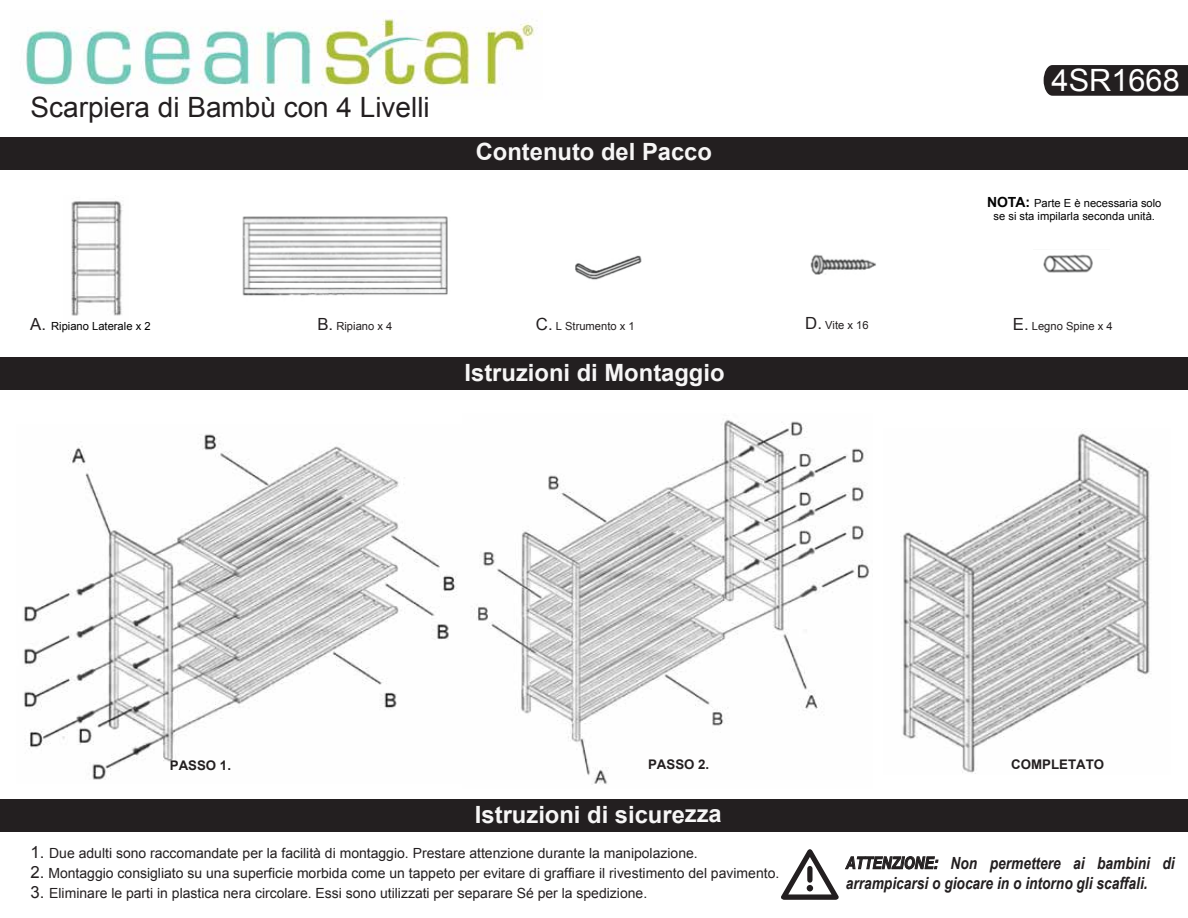
<style>
.page{position:relative;width:1188px;height:918px;background:#fff}
.page>*{position:absolute;margin:0;border:0;box-sizing:border-box;transform-origin:0 0}
.t1{font:30.75px "Arial";color:#fff}
.t2{font:27.9px "Arial";color:#231f20}
.t3{font:700 23.7px "Arial";color:#f7f6f6}
.t4{font:italic 700 16.8px/20.1px "Arial Narrow";color:#231f20}
.t5{font:13.95px "Arial";color:#231f20}
.t6{font:700 13.35px "Arial";color:#231f20}
.t7{font:11.25px/13.4px "Arial";color:#030303;text-align:center}
.t8{font:11.25px "Arial";color:#231f20}
.t9{font:11.25px "Arial";color:#000100}
.s1{font-weight:700;font-size:13.95px}
.s2{font-size:16.8px;color:#231f20}
.s3{font-size:16.8px}
</style>
<div class="page">
<img style="left:900px;top:429px;width:251px;height:345px">
<img style="left:474px;top:420px;width:396px;height:364px">
<img style="left:24px;top:434px;width:433px;height:346px">
<img style="left:71px;top:200px;width:52px;height:116px">
<svg style="left:1044px;top:65px;width:144px;height:31px;background:#272324"></svg>
<img style="left:26px;top:10px;width:509px;height:85px">
<div style="left:0;top:137px;width:1188px;height:32px;background:#231f20"></div>
<div style="left:0;top:358px;width:1188px;height:32px;background:#231f20"></div>
<div style="left:0;top:799px;width:1188px;height:33px;background:#231f20"></div>
<svg style="left:845px;top:856px;width:93px;height:13px"></svg>
<svg style="left:781px;top:849px;width:58px;height:51px"></svg>
<div style="left:807px;top:885px;width:6px;height:7px;background:#231f20;border-radius:50%"></div>
<img style="left:242px;top:216px;width:206px;height:80px">
<img style="left:575px;top:255px;width:67px;height:25px">
<img style="left:810px;top:254px;width:66px;height:21px">
<img style="left:1043px;top:254px;width:50px;height:19px">
<h2 class="t2" style="left:31px;top:89px;width:401px">Scarpiera di Bambù con 4 Livelli</h2>
<h3 class="t3" style="left:476px;top:136px;width:238px">Contenuto del Pacco</h3>
<h1 class="t1" style="left:1052px;top:60px;width:130px">4SR1668</h1>
<p class="t7" style="left:987px;top:196px;width:176px"><span class="s1">NOTA:</span> Parte E è necessaria solo se si sta impilarla seconda unità.</p>
<p class="t9" style="left:30px;top:319px;width:122px"><span class="s2">A.</span> Ripiano Laterale x 2</p>
<p class="t8" style="left:317px;top:319px;width:76px"><span class="s3">B.</span> Ripiano x 4</p>
<p class="t8" style="left:536px;top:319px;width:100px"><span class="s3">C.</span> L Strumento x 1</p>
<p class="t8" style="left:805px;top:318px;width:65px"><span class="s3">D.</span> Vite x 16</p>
<p class="t8" style="left:1013px;top:319px;width:101px"><span class="s3">E.</span> Legno Spine x 4</p>
<p class="t6" style="left:170px;top:756px;width:63px">PASSO 1.</p>
<h3 class="t3" style="left:465px;top:357px;width:262px">Istruzioni di Montaggio</h3>
<p class="t6" style="left:648px;top:756px;width:63px">PASSO 2.</p>
<p class="t6" style="left:1011px;top:755px;width:94px">COMPLETATO</p>
<h3 class="t3" style="left:475px;top:798px;width:248px">Istruzioni di sicurezza</h3>
<p class="t5" style="left:31px;top:844px;width:669px"><span class="s3">1.</span> Due adulti sono raccomandate per la facilità di montaggio. Prestare attenzione durante la manipolazione.</p>
<p class="t5" style="left:31px;top:864px;width:750px"><span class="s3">2.</span> Montaggio consigliato su una superficie morbida come un tappeto per evitare di graffiare il rivestimento del pavimento.</p>
<p class="t5" style="left:31px;top:884px;width:618px"><span class="s3">3.</span> Eliminare le parti in plastica nera circolare. Essi sono utilizzati per separare Sé per la spedizione.</p>
<p class="t4" style="left:846px;top:852px;width:330px">ATTENZIONE: Non permettere ai bambini di arrampicarsi o giocare in o intorno gli scaffali.</p>
</div>
